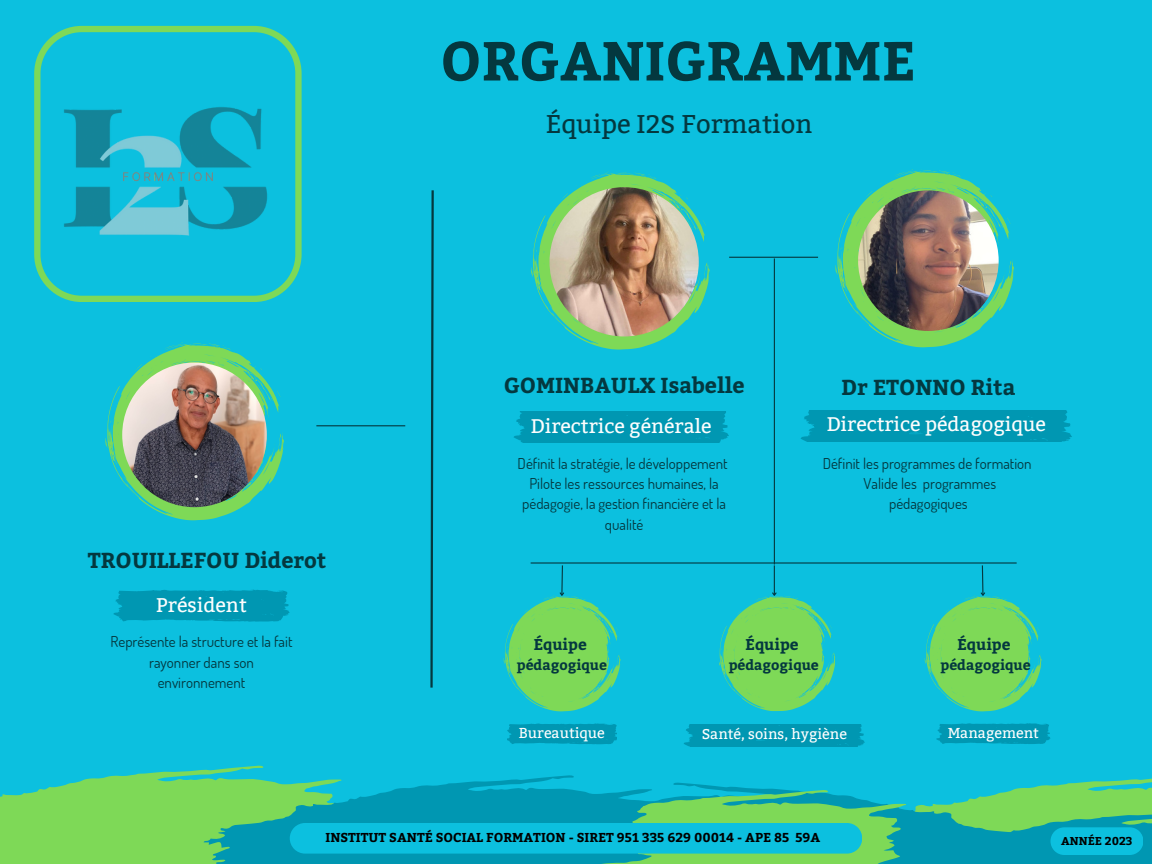
<style>
.page{position:relative;width:1152px;height:864px;background:#0cc0df}
.page>*{position:absolute;margin:0;border:0;box-sizing:border-box;transform-origin:0 0}
.t1{font:700 54.75px "Bitter";color:#04383f}
.t2{font:25.65px "Bitter";color:#04383f}
.t3{font:700 21.6px "Bitter";color:#04383f}
.t4{font:19.65px "Bitter";color:#fdfdfd}
.t5{font:700 15.6px "Bitter";color:#04383f}
.t6{font:15px/20.2px "Dosis";color:#04383f;text-align:center}
.t7{font:14.4px "Bitter";color:#fdfdfd}
.t8{font:700 14.1px "Bitter";color:#04383f}
.t9{font:700 12.9px "Bitter";color:#000}
.t10{font:700 11.4px "Bitter";color:#000}
</style>
<div class="page">
<svg style="left:113px;top:589px;width:177px;height:33px"></svg>
<svg style="left:835px;top:170px;width:179px;height:177px"></svg>
<svg style="left:531px;top:172px;width:179px;height:178px"></svg>
<div style="left:514px;top:412px;width:215px;height:31px;background:#0097b2"></div>
<svg style="left:105px;top:343px;width:179px;height:177px"></svg>
<svg style="left:507px;top:723px;width:110px;height:21px"></svg>
<svg style="left:430px;top:190px;width:4px;height:498px"></svg>
<img style="left:122px;top:363px;width:145px;height:144px;border-radius:50%">
<img style="left:858px;top:190px;width:141px;height:141px;border-radius:50%">
<img style="left:550px;top:187px;width:149px;height:149px;border-radius:50%">
<hr style="left:316px;top:425px;width:89px;height:1px;background:#04383f">
<svg style="left:34px;top:26px;width:268px;height:276px"></svg>
<div style="left:801px;top:411px;width:271px;height:30px;background:#0097b2"></div>
<div style="left:684px;top:725px;width:181px;height:21px;background:#0097b2"></div>
<svg style="left:936px;top:723px;width:115px;height:21px"></svg>
<hr style="left:729px;top:257px;width:89px;height:1px;background:#04383f">
<hr style="left:774px;top:258px;width:1px;height:306px;background:#04383f">
<hr style="left:531px;top:562px;width:486px;height:2px;background:#04383f">
<svg style="left:504px;top:565px;width:117px;height:146px"></svg>
<hr style="left:774px;top:565px;width:1px;height:30px;background:#04383f">
<svg style="left:719px;top:591px;width:117px;height:121px"></svg>
<svg style="left:925px;top:565px;width:117px;height:146px"></svg>
<svg style="left:0;top:766px;width:1152px;height:98px"></svg>
<p class="t1" style="left:440px;top:21px;width:477px">ORGANIGRAMME</p>
<p class="t2" style="left:545px;top:109px;width:269px">Équipe I2S Formation</p>
<p class="t3" style="left:88px;top:545px;width:240px">TROUILLEFOU Diderot</p>
<p class="t4" style="left:156px;top:594px;width:92px">Président</p>
<p class="t6" style="left:111px;top:631px;width:183px">Représente la structure et la fait rayonner dans son environnement</p>
<p class="t3" style="left:504px;top:370px;width:242px">GOMINBAULX Isabelle</p>
<p class="t3" style="left:841px;top:371px;width:176px">Dr ETONNO Rita</p>
<p class="t4" style="left:531px;top:414px;width:182px">Directrice générale</p>
<p class="t4" style="left:826px;top:413px;width:221px">Directrice pédagogique</p>
<p class="t6" style="left:518px;top:453px;width:211px">Définit la stratégie, le développement</p>
<p class="t6" style="left:522px;top:473px;width:205px">Pilote les ressources humaines, la pédagogie, la gestion financière et la qualité</p>
<p class="t6" style="left:823px;top:453px;width:210px">Définit les programmes de formation</p>
<p class="t6" style="left:864px;top:473px;width:134px">Valide les programmes pédagogiques</p>
<p class="t5" style="left:533px;top:633px;width:55px">Équipe</p>
<p class="t8" style="left:517px;top:654px;width:92px">pédagogique</p>
<p class="t7" style="left:519px;top:724px;width:87px">Bureautique</p>
<p class="t5" style="left:745px;top:633px;width:55px">Équipe</p>
<p class="t8" style="left:729px;top:654px;width:92px">pédagogique</p>
<p class="t5" style="left:957px;top:633px;width:55px">Équipe</p>
<p class="t8" style="left:941px;top:654px;width:92px">pédagogique</p>
<p class="t7" style="left:702px;top:726px;width:147px">Santé, soins, hygiène</p>
<p class="t7" style="left:948px;top:724px;width:93px">Management</p>
<p class="t9" style="left:326px;top:828px;width:496px">INSTITUT SANTÉ SOCIAL FORMATION - SIRET 951 335 629 00014 - APE 85 59A</p>
<p class="t10" style="left:1061px;top:833px;width:73px">ANNÉE 2023</p>
</div>
